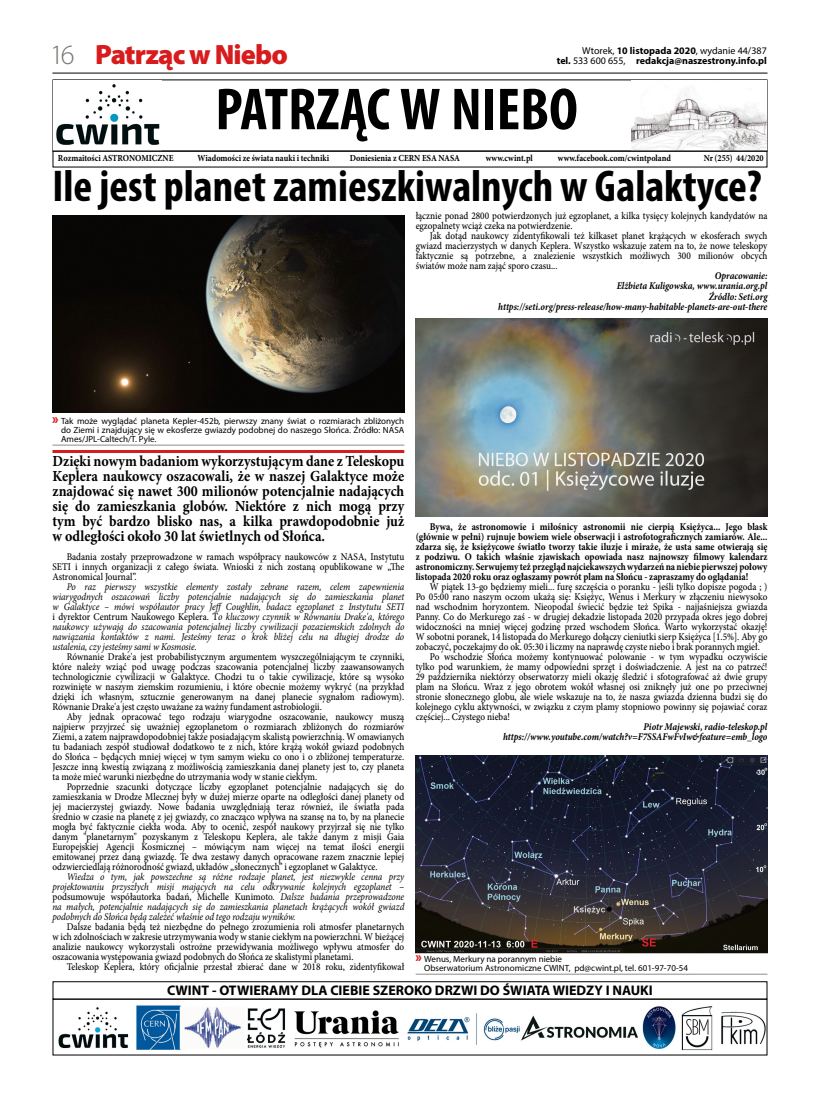
<style>
.page{position:relative;width:820px;height:1106px;background:#fff}
.page>*{position:absolute;margin:0;border:0;box-sizing:border-box;transform-origin:0 0}
.t1{font:700 condensed 59.8px "Myriad Pro";color:#000}
.t2{font:700 condensed 44.7px "Myriad Pro";color:#000}
.t3{font:900 28px "Myriad Pro";letter-spacing:-.03em;color:#d81c1e}
.t4{font:300 28px "Myriad Pro";color:#797571}
.t5{font:700 15.4px/15px "Minion Pro";color:#000;text-align:justify;scale:.91 1}
.t6{font:700 13.9px "Myriad Pro";color:#000}
.t7{font:500 10.3px/10px "Minion Pro";color:#000;text-align:justify;scale:.89 1}
.t8{font:italic 10.3px/10px "Minion Pro";letter-spacing:-.005em;color:#000;text-align:justify;scale:.89 1}
.t9{font:700 10.3px/10px "Minion Pro";color:#000;text-align:justify;scale:.89 1}
.t10{font:italic 700 10.3px/10px "Minion Pro";letter-spacing:-.005em;color:#000;text-align:right;scale:.89 1}
.t11{font:700 10px "Myriad Pro";color:#000}
.t12{font:10px "Myriad Pro";color:#000}
.t13{font:700 9.3px "Minion Pro";color:#000;scale:.89 1}
.t14{font:9px/9px "Myriad Pro";color:#000;text-align:justify}
.s1{font-weight:700}
.s2{font-weight:400}
.s3{font-weight:900;font-stretch:condensed;font-size:15px;color:#d81c1e}
.s4{font-weight:500;font-style:normal}
</style>
<div class="page">
<hr style="left:52px;top:73px;width:715px;height:1px;background:#000">
<img style="left:56px;top:84px;width:104px;height:61px">
<img style="left:631px;top:86px;width:134px;height:64px">
<div style="left:52px;top:150px;width:715px;height:17px;border:1px solid #000"></div>
<img style="left:58px;top:1005px;width:707px;height:46px">
<div style="left:52px;top:998px;width:715px;height:57px;border:1px solid #000"></div>
<img style="left:52px;top:215px;width:352px;height:197px">
<hr style="left:52px;top:445px;width:352px;height:1px;background:#8f8c89">
<img style="left:415px;top:319px;width:352px;height:197px">
<img style="left:415px;top:755px;width:352px;height:198px">
<hr style="left:415px;top:974px;width:352px;height:1px;background:#8f8c89">
<hr style="left:52px;top:450px;width:352px;height:3px;background:#d81c1e">
<h3 class="t3" style="left:95px;top:36px;width:194px">Patrząc w Niebo</h3>
<h3 class="t4" style="left:52px;top:38px;width:23px">16</h3>
<p class="t12" style="left:582px;top:45px;width:186px">Wtorek, <span class="s1">10 listopada 2020</span>, wydanie 44/387</p>
<p class="t11" style="left:556px;top:54px;width:211px">tel. <span class="s2">533 600 655,</span> redakcja@naszestrony.info.pl</p>
<h1 class="t1" style="left:215px;top:72px;width:364px">PATRZĄC W NIEBO</h1>
<p class="t13" style="left:58px;top:151px;width:131px">Rozmaitości ASTRONOMICZNE</p>
<p class="t13" style="left:197px;top:151px;width:149px">Wiadomości ze świata nauki i techniki</p>
<p class="t13" style="left:350px;top:151px;width:125px">Doniesienia z CERN ESA NASA</p>
<p class="t13" style="left:485px;top:151px;width:54px">www.cwint.pl</p>
<p class="t13" style="left:557px;top:151px;width:128px">www.facebook.com/cwintpoland</p>
<p class="t13" style="left:703px;top:151px;width:69px">Nr (255) 44/2020</p>
<h2 class="t2" style="left:52px;top:158px;width:710px">Ile jest planet zamieszkiwalnych w Galaktyce?</h2>
<p class="t7" style="left:415px;top:211px;width:396px">łącznie ponad 2800 potwierdzonych już egzoplanet, a kilka tysięcy kolejnych kandydatów na egzopalnety wciąż czeka na potwierdzenie.</p>
<p class="t7" style="left:415px;top:231px;width:396px;text-indent:14px">Jak dotąd naukowcy zidentyfikowali też kilkaset planet krążących w ekosferach swych gwiazd macierzystych w danych Keplera. Wszystko wskazuje zatem na to, że nowe teleskopy faktycznie są potrzebne, a znalezienie wszystkich możliwych 300 milionów obcych światów może nam zająć sporo czasu...</p>
<p class="t10" style="left:498px;top:271px;width:304px">Opracowanie:<br>Elżbieta Kuligowska, www.urania.org.pl<br>Źródło: Seti.org https://seti.org/press-release/how-many-habitable-planets-are-out-there</p>
<p class="t14" style="left:61px;top:416px;width:344px;text-indent:-9px"><span class="s3">ũ</span> Tak może wyglądać planeta Kepler-452b, pierwszy znany świat o rozmiarach zbliżonych do Ziemi i znajdujący się w ekosferze gwiazdy podobnej do naszego Słońca. Źródło: NASA Ames/JPL-Caltech/T. Pyle.</p>
<p class="t5" style="left:52px;top:453px;width:388px">Dzięki nowym badaniom wykorzystującym dane z Teleskopu Keplera naukowcy oszacowali, że w naszej Galaktyce może znajdować się nawet 300 milionów potencjalnie nadających się do zamieszkania globów. Niektóre z nich mogą przy tym być bardzo blisko nas, a kilka prawdopodobnie już w odległości około 30 lat świetlnych od Słońca.</p>
<p class="t7" style="left:52px;top:551px;width:396px;text-indent:14px">Badania zostały przeprowadzone w ramach współpracy naukowców z NASA, Instytutu SETI i innych organizacji z całego świata. Wnioski z nich zostaną opublikowane w „The Astronomical Journal”.</p>
<p class="t8" style="left:52px;top:581px;width:396px;text-indent:14px">Po raz pierwszy wszystkie elementy zostały zebrane razem, celem zapewnienia wiarygodnych oszacowań liczby potencjalnie nadających się do zamieszkania planet w Galaktyce – mówi współautor pracy Jeff Coughlin, badacz egzoplanet z Instytutu SETI <span class="s4">i dyrektor Centrum Naukowego Keplera. T</span>o kluczowy czynnik w Równaniu Drake'a, którego naukowcy używają do szacowania potencjalnej liczby cywilizacji pozaziemskich zdolnych do nawiązania kontaktów z nami. Jesteśmy teraz o krok bliżej celu na długiej drodze do ustalenia, czy jesteśmy sami w Kosmosie.</p>
<p class="t7" style="left:52px;top:651px;width:396px;text-indent:14px">Równanie Drake'a jest probabilistycznym argumentem wyszczególniającym te czynniki, które należy wziąć pod uwagę podczas szacowania potencjalnej liczby zaawansowanych technologicznie cywilizacji w Galaktyce. Chodzi tu o takie cywilizacje, które są wysoko rozwinięte w naszym ziemskim rozumieniu, i które obecnie możemy wykryć (na przykład dzięki ich własnym, sztucznie generowanym na danej planecie sygnałom radiowym).<br>Równanie Drake'a jest często uważane za ważny fundament astrobiologii.</p>
<p class="t7" style="left:52px;top:711px;width:396px;text-indent:14px">Aby jednak opracować tego rodzaju wiarygodne oszacowanie, naukowcy muszą najpierw przyjrzeć się uważniej egzoplanetom o rozmiarach zbliżonych do rozmiarów Ziemi, a zatem najprawdopodobniej także posiadającym skalistą powierzchnią. W omawianych tu badaniach zespół studiował dodatkowo te z nich, które krążą wokół gwiazd podobnych do Słońca – będących mniej więcej w tym samym wieku co ono i o zbliżonej temperaturze.<br>Jeszcze inną kwestią związaną z możliwością zamieszkania danej planety jest to, czy planeta ta może mieć warunki niezbędne do utrzymania wody w stanie ciekłym.</p>
<p class="t7" style="left:52px;top:781px;width:397px;text-indent:14px">Poprzednie szacunki dotyczące liczby egzoplanet potencjalnie nadających się do zamieszkania w Drodze Mlecznej były w dużej mierze oparte na odległości danej planety od jej macierzystej gwiazdy. Nowe badania uwzględniają teraz również, ile światła pada średnio w czasie na planetę z jej gwiazdy, co znacząco wpływa na szansę na to, by na planecie mogła być faktycznie ciekła woda. Aby to ocenić, zespół naukowy przyjrzał się nie tylko danym "planetarnym" pozyskanym z Teleskopu Keplera, ale także danym z misji Gaia Europejskiej Agencji Kosmicznej – mówiącym nam więcej na temat ilości energii emitowanej przez daną gwiazdę. Te dwa zestawy danych opracowane razem znacznie lepiej odzwierciedlają różnorodność gwiazd, układów „słonecznych” i egzoplanet w Galaktyce.</p>
<p class="t8" style="left:52px;top:871px;width:396px;text-indent:14px">Wiedza o tym, jak powszechne są różne rodzaje planet, jest niezwykle cenna przy projektowaniu przyszłych misji mających na celu odkrywanie kolejnych egzoplanet <span class="s4">– podsumowuje współautorka badań, Michelle Kunimoto.</span> Dalsze badania przeprowadzone na małych, potencjalnie nadających się do zamieszkania planetach krążących wokół gwiazd podobnych do Słońca będą zależeć właśnie od tego rodzaju wyników.</p>
<p class="t7" style="left:52px;top:921px;width:396px;text-indent:14px">Dalsze badania będą też niezbędne do pełnego zrozumienia roli atmosfer planetarnych w ich zdolnościach w zakresie utrzymywania wody w stanie ciekłym na powierzchni. W bieżącej analizie naukowcy wykorzystali ostrożne przewidywania możliwego wpływu atmosfer do oszacowania występowania gwiazd podobnych do Słońca ze skalistymi planetami.</p>
<p class="t7" style="left:67px;top:961px;width:380px">Teleskop Keplera, który oficjalnie przestał zbierać dane w 2018 roku, zidentyfikował</p>
<p class="t9" style="left:415px;top:521px;width:396px;text-indent:14px">Bywa, że astronomowie i miłośnicy astronomii nie cierpią Księżyca... Jego blask (głównie w pełni) rujnuje bowiem wiele obserwacji i astrofotograficznych zamiarów. Ale... zdarza się, że księżycowe światło tworzy takie iluzje i miraże, że usta same otwierają się z podziwu. O takich właśnie zjawiskach opowiada nasz najnowszy filmowy kalendarz astronomiczny. Serwujemy też przegląd najciekawszych wydarzeń na niebie pierwszej połowy listopada 2020 roku oraz ogłaszamy powrót plam na Słońcu - zapraszamy do oglądania!</p>
<p class="t7" style="left:429px;top:581px;width:380px">W piątek 13-go będziemy mieli... furę szczęścia o poranku - jeśli tylko dopisze pogoda ; )</p>
<p class="t7" style="left:415px;top:591px;width:396px">Po 05:00 rano naszym oczom ukażą się: Księżyc, Wenus i Merkury w złączeniu niewysoko</p>
<p class="t7" style="left:415px;top:601px;width:396px">nad wschodnim horyzontem. Nieopodal świecić będzie też Spika - najjaśniejsza gwiazda</p>
<p class="t7" style="left:415px;top:611px;width:396px">Panny. Co do Merkurego zaś - w drugiej dekadzie listopada 2020 przypada okres jego dobrej</p>
<p class="t7" style="left:415px;top:621px;width:396px">widoczności na mniej więcej godzinę przed wschodem Słońca. Warto wykorzystać okazję!</p>
<p class="t7" style="left:415px;top:631px;width:396px">W sobotni poranek, 14 listopada do Merkurego dołączy cieniutki sierp Księżyca [1.5%]. Aby go</p>
<p class="t7" style="left:415px;top:641px;width:388px">zobaczyć, poczekajmy do ok. 05:30 i liczmy na naprawdę czyste niebo i brak porannych mgieł.</p>
<p class="t7" style="left:429px;top:651px;width:381px">Po wschodzie Słońca możemy kontynuować polowanie - w tym wypadku oczywiście</p>
<p class="t7" style="left:415px;top:661px;width:396px">tylko pod warunkiem, że mamy odpowiedni sprzęt i doświadczenie. A jest na co patrzeć!</p>
<p class="t7" style="left:415px;top:671px;width:396px">29 października niektórzy obserwatorzy mieli okazję śledzić i sfotografować aż dwie grupy</p>
<p class="t7" style="left:415px;top:681px;width:396px">plam na Słońcu. Wraz z jego obrotem wokół własnej osi zniknęły już one po przeciwnej</p>
<p class="t7" style="left:415px;top:691px;width:396px">stronie słonecznego globu, ale wiele wskazuje na to, że nasza gwiazda dzienna budzi się do</p>
<p class="t7" style="left:415px;top:701px;width:396px">kolejnego cyklu aktywności, w związku z czym plamy stopniowo powinny się pojawiać coraz</p>
<p class="t7" style="left:415px;top:711px;width:107px">częściej... Czystego nieba!</p>
<p class="t10" style="left:503px;top:721px;width:298px">Piotr Majewski, radio-teleskop.pl https://www.youtube.com/watch?v=F7SSAFwFvIw&amp;feature=emb_logo</p>
<p class="t14" style="left:424px;top:954px;width:265px;text-indent:-9px"><span class="s3">ũ</span> Wenus, Merkury na porannym niebie<br>Obserwatorium Astronomiczne CWINT, pd@cwint.pl, tel. 601-97-70-54</p>
<h3 class="t6" style="left:167px;top:981px;width:487px">CWINT - OTWIERAMY DLA CIEBIE SZEROKO DRZWI DO ŚWIATA WIEDZY I NAUKI</h3>
</div>
